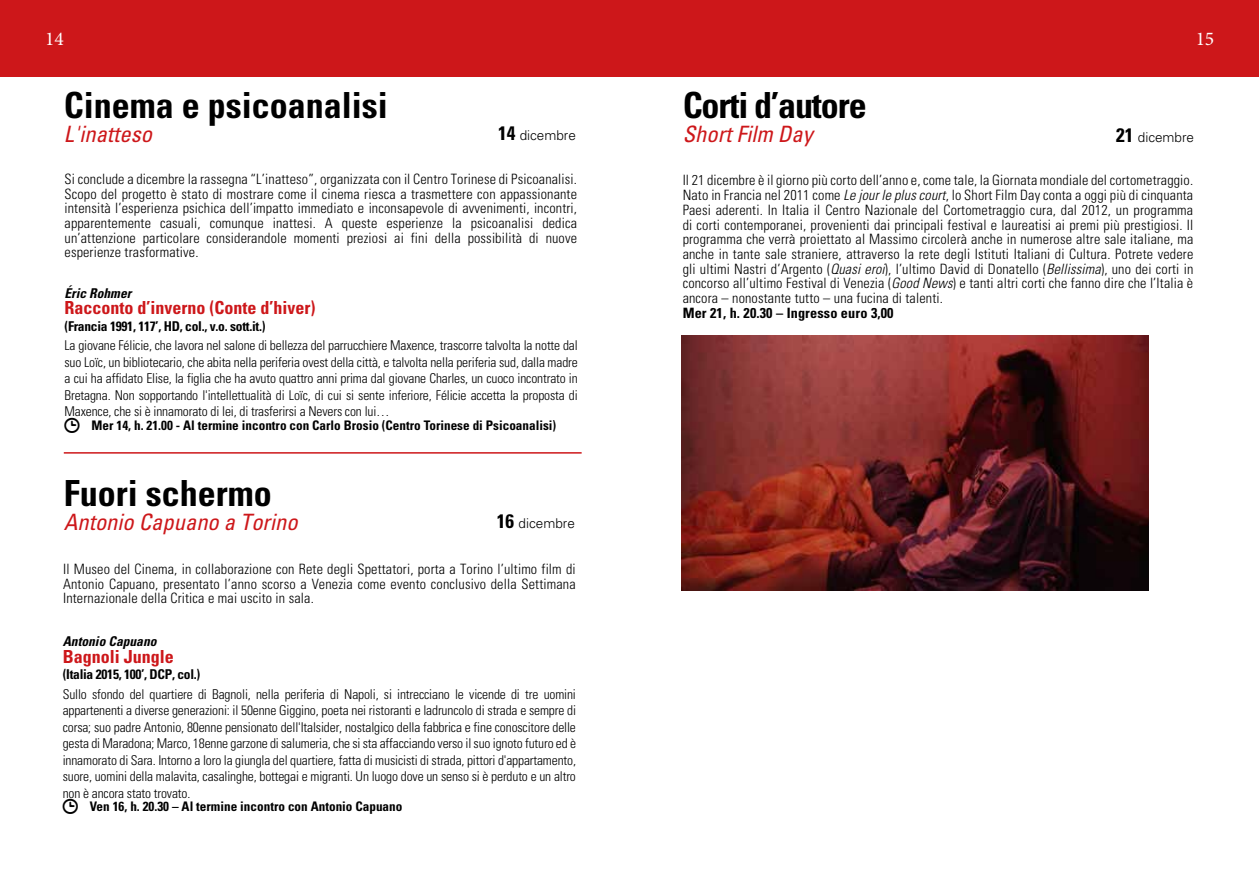
<style>
.page{position:relative;width:1259px;height:893px;background:#fff}
.page>*{position:absolute;margin:0;border:0;box-sizing:border-box;transform-origin:0 0}
.t1{font:700 condensed 36px "Univers";color:#000}
.t2{font:700 condensed 36px "Univers";letter-spacing:-.03em;color:#000}
.t3{font:italic condensed 22.5px "Univers";color:#cd171a}
.t4{font:19.5px "Minion Pro";color:#fff}
.t5{font:700 condensed 18px "Univers";color:#cd171a}
.t6{font:300 condensed 14.25px/14.7px "Univers";letter-spacing:.01em;color:#000;text-align:justify}
.t7{font:700 condensed 14.25px "Univers";letter-spacing:.01em;color:#000}
.t8{font:300 condensed 13.5px/16.5px "Univers";letter-spacing:-.01em;color:#000;text-align:justify}
.t9{font:700 condensed 13.5px "Univers";letter-spacing:-.02em;color:#000}
.t10{font:300 13.5px "Univers";color:#000}
.t11{font:italic 700 condensed 13.5px "Univers";color:#000}
.t12{font:700 condensed 13.2px "Univers";color:#000}
.s1{font-weight:700;font-stretch:condensed;font-size:19.5px}
.s2{font-style:italic}
</style>
<div class="page">
<div style="left:0;top:0;width:629px;height:77px;background:#cd171a"></div>
<div style="left:629px;top:0;width:630px;height:77px;background:#cd171a"></div>
<hr style="left:64px;top:452px;width:517px;height:2px;background:#cd171a">
<img style="left:681px;top:336px;width:467px;height:254px">
<h3 class="t4" style="left:45px;top:26px;width:20px">14</h3>
<h3 class="t4" style="left:1195px;top:26px;width:20px">15</h3>
<h1 class="t1" style="left:64px;top:83px;width:326px">Cinema e psicoanalisi</h1>
<h2 class="t3" style="left:64px;top:120px;width:90px">L'inatteso</h2>
<p class="t10" style="left:498px;top:127px;width:79px"><span class="s1">14</span> dicembre</p>
<p class="t6" style="left:65px;top:171px;width:514px">Si conclude a dicembre la rassegna “L’inatteso”, organizzata con il Centro Torinese di Psicoanalisi.<br>Scopo del progetto è stato di mostrare come il cinema riesca a trasmettere con appassionante intensità l’esperienza psichica dell’impatto immediato e inconsapevole di avvenimenti, incontri, apparentemente casuali, comunque inattesi. A queste esperienze la psicoanalisi dedica un’attenzione particolare considerandole momenti preziosi ai fini della possibilità di nuove esperienze trasformative.</p>
<p class="t11" style="left:65px;top:285px;width:68px">Éric Rohmer</p>
<p class="t5" style="left:65px;top:297px;width:252px">Racconto d’inverno (Conte d’hiver)</p>
<p class="t9" style="left:65px;top:318px;width:203px">(Francia 1991, 117’, HD, col., v.o. sott.it.)</p>
<p class="t8" style="left:65px;top:337px;width:515px">La giovane Félicie, che lavora nel salone di bellezza del parrucchiere Maxence, trascorre talvolta la notte dal suo Loïc, un bibliotecario, che abita nella periferia ovest della città, e talvolta nella periferia sud, dalla madre a cui ha affidato Elise, la figlia che ha avuto quattro anni prima dal giovane Charles, un cuoco incontrato in Bretagna. Non sopportando l'intellettualità di Loïc, di cui si sente inferiore, Félicie accetta la proposta di Maxence, che si è innamorato di lei, di trasferirsi a Nevers con lui…</p>
<p class="t12" style="left:92px;top:417px;width:466px">Mer 14, h. 21.00 - Al termine incontro con Carlo Brosio (Centro Torinese di Psicoanalisi)</p>
<h1 class="t1" style="left:64px;top:471px;width:209px">Fuori schermo</h1>
<h2 class="t3" style="left:64px;top:508px;width:235px">Antonio Capuano a Torino</h2>
<p class="t10" style="left:497px;top:515px;width:79px"><span class="s1">16</span> dicembre</p>
<p class="t6" style="left:63px;top:562px;width:514px">Il Museo del Cinema, in collaborazione con Rete degli Spettatori, porta a Torino l’ultimo film di Antonio Capuano, presentato l’anno scorso a Venezia come evento conclusivo della Settimana Internazionale della Critica e mai uscito in sala.</p>
<p class="t11" style="left:63px;top:633px;width:95px">Antonio Capuano</p>
<p class="t5" style="left:63px;top:645px;width:113px">Bagnoli Jungle</p>
<p class="t9" style="left:63px;top:666px;width:139px">(Italia 2015, 100’, DCP, col.)</p>
<p class="t8" style="left:63px;top:686px;width:515px">Sullo sfondo del quartiere di Bagnoli, nella periferia di Napoli, si intrecciano le vicende di tre uomini appartenenti a diverse generazioni: il 50enne Giggino, poeta nei ristoranti e ladruncolo di strada e sempre di corsa; suo padre Antonio, 80enne pensionato dell'Italsider, nostalgico della fabbrica e fine conoscitore delle gesta di Maradona; Marco, 18enne garzone di salumeria, che si sta affacciando verso il suo ignoto futuro ed è innamorato di Sara. Intorno a loro la giungla del quartiere, fatta di musicisti di strada, pittori d'appartamento, suore, uomini della malavita, casalinghe, bottegai e migranti. Un luogo dove un senso si è perduto e un altro non è ancora stato trovato.</p>
<p class="t12" style="left:90px;top:798px;width:314px">Ven 16, h. 20.30 – Al termine incontro con Antonio Capuano</p>
<h1 class="t2" style="left:682px;top:83px;width:185px">Corti d’autore</h1>
<h2 class="t3" style="left:682px;top:120px;width:131px">Short Film Day</h2>
<p class="t10" style="left:1116px;top:129px;width:79px"><span class="s1">21</span> dicembre</p>
<p class="t6" style="left:682px;top:173px;width:512px">Il 21 dicembre è il giorno più corto dell’anno e, come tale, la Giornata mondiale del cortometraggio.<br>Nato in Francia nel 2011 come <span class="s2">Le jour le plus court</span>, lo Short Film Day conta a oggi più di cinquanta Paesi aderenti. In Italia il Centro Nazionale del Cortometraggio cura, dal 2012, un programma di corti contemporanei, provenienti dai principali festival e laureatisi ai premi più prestigiosi. Il programma che verrà proiettato al Massimo circolerà anche in numerose altre sale italiane, ma anche in tante sale straniere, attraverso la rete degli Istituti Italiani di Cultura. Potrete vedere gli ultimi Nastri d’Argento (<span class="s2">Quasi eroi</span>), l’ultimo David di Donatello (<span class="s2">Bellissima</span>), uno dei corti in concorso all’ultimo Festival di Venezia (<span class="s2">Good News</span>) e tanti altri corti che fanno dire che l’Italia è ancora – nonostante tutto – una fucina di talenti.</p>
<p class="t7" style="left:682px;top:304px;width:212px">Mer 21, h. 20.30 – Ingresso euro 3,00</p>
</div>
